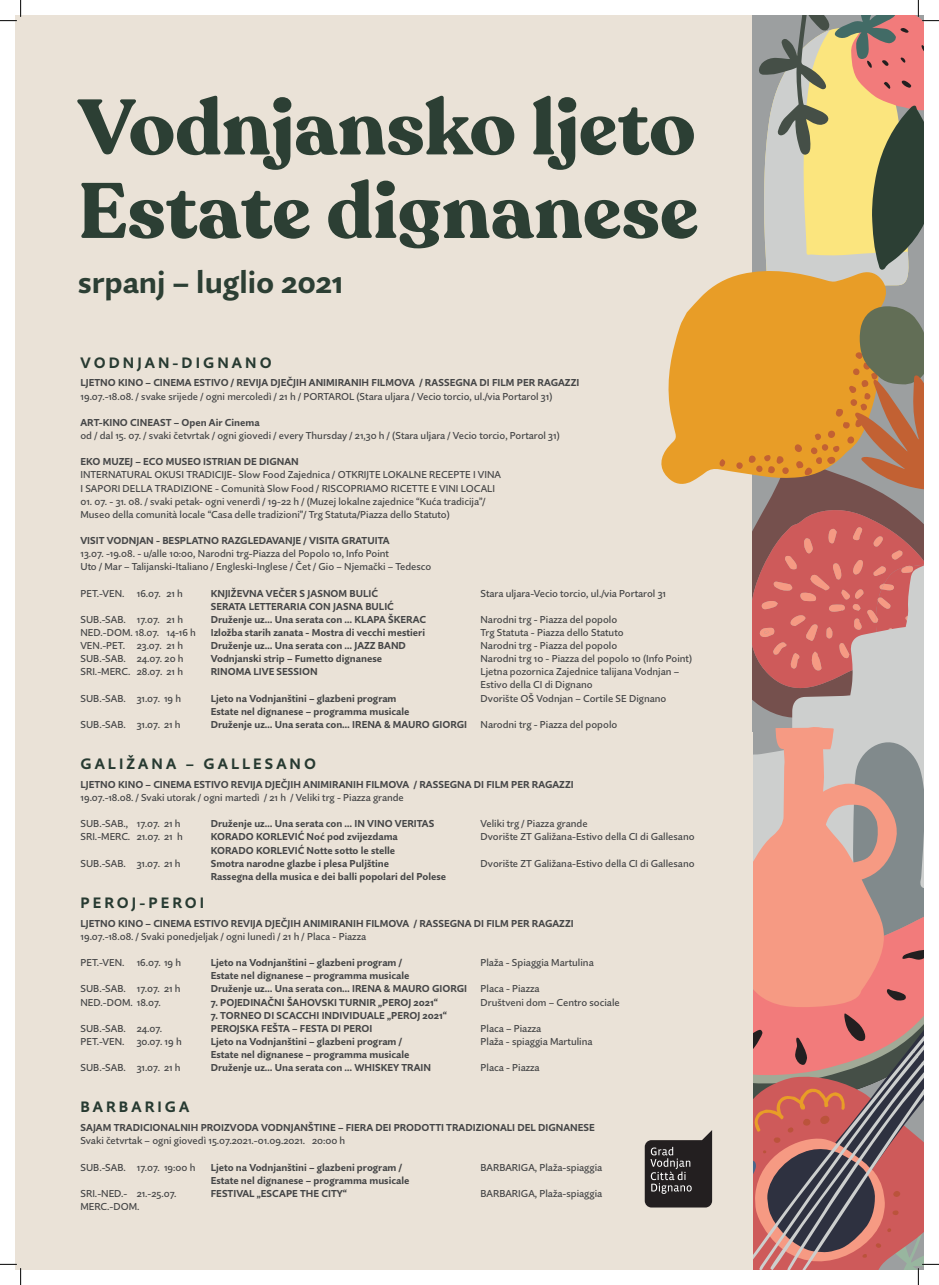
<style>
.page{position:relative;width:939px;height:1285px;background:#fff}
.page>*{position:absolute;margin:0;border:0;box-sizing:border-box;transform-origin:0 0}
.t1{font:700 77.5px/83.4px "Recoleta";color:#2c3f34}
.t2{font:700 30.75px "Quire Sans Pro";color:#2c3f34}
.t3{font:700 15px "Quire Sans Pro";letter-spacing:.2em;color:#273a31}
.t4{font:500 10px/13.1px "Quire Sans Pro";color:#454647}
.t5{font:700 10px "Quire Sans Pro";color:#454647}
</style>
<div class="page">
<svg style="left:752px;top:490px;width:171px;height:19px;background:#806664"></svg>
<svg style="left:752px;top:509px;width:171px;height:53px;background:#af5b59"></svg>
<div style="left:15px;top:15px;width:737px;height:1254px;background:#eae2d7"></div>
<svg style="left:752px;top:562px;width:171px;height:328px;background:#c08886"></svg>
<svg style="left:752px;top:726px;width:147px;height:177px;background:#d5a599"></svg>
<svg style="left:661px;top:267px;width:226px;height:217px;fill:#e89d27"></svg>
<svg style="left:719px;top:459px;width:6px;height:8px"></svg>
<svg style="left:736px;top:306px;width:187px;height:184px;background:#c68c3e"></svg>
<svg style="left:0;top:0;width:22px;height:22px"></svg>
<svg style="left:0;top:1263px;width:22px;height:21px"></svg>
<svg style="left:758px;top:0;width:180px;height:289px;background:#c1b290"></svg>
<svg style="left:644px;top:903px;width:294px;height:381px"></svg>
<h1 class="t1" style="left:78px;top:88px;width:622px">Vodnjansko ljeto<br>Estate dignanese</h1>
<h2 class="t2" style="left:78px;top:263px;width:267px">srpanj – luglio 2021</h2>
<h3 class="t3" style="left:80px;top:353px;width:193px">VODNJAN-DIGNANO</h3>
<p class="t5" style="left:80px;top:376px;width:500px">LJETNO KINO – CINEMA ESTIVO / REVIJA DJEČJIH ANIMIRANIH FILMOVA / RASSEGNA DI FILM PER RAGAZZI</p>
<p class="t4" style="left:80px;top:389px;width:473px">19.07.-18.08. / svake srijede / ogni mercoledì / 21 h / PORTAROL (Stara uljara / Vecio torcio, ul./via Portarol 31)</p>
<p class="t5" style="left:80px;top:416px;width:181px">ART-KINO CINEAST – Open Air Cinema</p>
<p class="t4" style="left:80px;top:429px;width:481px">od / dal 15. 07. / svaki četvrtak / ogni giovedi / every Thursday / 21,30 h / (Stara uljara / Vecio torcio, Portarol 31)</p>
<p class="t5" style="left:80px;top:455px;width:220px">EKO MUZEJ – ECO MUSEO ISTRIAN DE DIGNAN</p>
<p class="t4" style="left:80px;top:468px;width:422px">INTERNATURAL OKUSI TRADICIJE- Slow Food Zajednica / OTKRIJTE LOKALNE RECEPTE I VINA<br>I SAPORI DELLA TRADIZIONE - Comunità Slow Food / RISCOPRIAMO RICETTE E VINI LOCALI</p>
<p class="t4" style="left:80px;top:494px;width:407px">01. 07. - 31. 08. / svaki petak- ogni venerdì / 19-22 h / (Muzej lokalne zajednice “Kuća tradicija”/<br>Museo della comunità locale “Casa delle tradizioni”/ Trg Statuta/Piazza dello Statuto)</p>
<p class="t5" style="left:80px;top:534px;width:310px">VISIT VODNJAN - BESPLATNO RAZGLEDAVANJE / VISITA GRATUITA</p>
<p class="t4" style="left:80px;top:547px;width:352px">13.07. -19.08. - u/alle 10:00, Narodni trg-Piazza del Popolo 10, Info Point<br>Uto / Mar – Talijanski-Italiano / Engleski-Inglese / Čet / Gio – Njemački – Tedesco</p>
<p class="t4" style="left:80px;top:586px;width:104px">PET.-VEN. 16.07. 21 h</p>
<p class="t5" style="left:211px;top:586px;width:169px">KNJIŽEVNA VEČER S JASNOM BULIĆ</p>
<p class="t4" style="left:480px;top:586px;width:187px">Stara uljara-Vecio torcio, ul./via Portarol 31</p>
<p class="t5" style="left:211px;top:599px;width:185px">SERATA LETTERARIA CON JASNA BULIĆ</p>
<p class="t4" style="left:80px;top:612px;width:104px">SUB.-SAB. 17.07. 21 h</p>
<p class="t5" style="left:211px;top:613px;width:217px">Druženje uz… Una serata con … KLAPA ŠKERAC</p>
<p class="t4" style="left:480px;top:612px;width:138px">Narodni trg - Piazza del popolo</p>
<p class="t4" style="left:80px;top:625px;width:117px">NED.-DOM. 18.07. 14-16 h</p>
<p class="t5" style="left:211px;top:626px;width:216px">Izložba starih zanata - Mostra di vecchi mestieri</p>
<p class="t4" style="left:480px;top:625px;width:144px">Trg Statuta - Piazza dello Statuto</p>
<p class="t4" style="left:80px;top:639px;width:104px">VEN.-PET. 23.07. 21 h</p>
<p class="t5" style="left:211px;top:639px;width:197px">Druženje uz… Una serata con … JAZZ BAND</p>
<p class="t4" style="left:480px;top:639px;width:138px">Narodni trg - Piazza del popolo</p>
<p class="t4" style="left:80px;top:652px;width:105px">SUB.-SAB. 24.07. 20 h</p>
<p class="t5" style="left:211px;top:652px;width:173px">Vodnjanski strip – Fumetto dignanese</p>
<p class="t4" style="left:480px;top:652px;width:213px">Narodni trg 10 - Piazza del popolo 10 (Info Point)</p>
<p class="t4" style="left:80px;top:665px;width:104px">SRI.-MERC. 28.07. 21 h</p>
<p class="t5" style="left:211px;top:665px;width:108px">RINOMA LIVE SESSION</p>
<p class="t4" style="left:480px;top:665px;width:200px">Ljetna pozornica Zajednice talijana Vodnjan –<br>Estivo della CI di Dignano</p>
<p class="t4" style="left:80px;top:691px;width:102px">SUB.-SAB. 31.07. 19 h</p>
<p class="t5" style="left:211px;top:691px;width:187px">Ljeto na Vodnjanštini – glazbeni program</p>
<p class="t4" style="left:480px;top:691px;width:187px">Dvorište OŠ Vodnjan – Cortile SE Dignano</p>
<p class="t5" style="left:211px;top:704px;width:200px">Estate nel dignanese – programma musicale</p>
<p class="t4" style="left:80px;top:717px;width:102px">SUB.-SAB. 31.07. 21 h</p>
<p class="t5" style="left:211px;top:718px;width:258px">Druženje uz… Una serata con… IRENA &amp; MAURO GIORGI</p>
<p class="t4" style="left:480px;top:717px;width:138px">Narodni trg - Piazza del popolo</p>
<h3 class="t3" style="left:80px;top:754px;width:237px">GALIŽANA – GALLESANO</h3>
<p class="t5" style="left:80px;top:778px;width:495px">LJETNO KINO – CINEMA ESTIVO REVIJA DJEČJIH ANIMIRANIH FILMOVA / RASSEGNA DI FILM PER RAGAZZI</p>
<p class="t4" style="left:80px;top:790px;width:325px">19.07.-18.08. / Svaki utorak / ogni martedì / 21 h / Veliki trg - Piazza grande</p>
<p class="t4" style="left:80px;top:817px;width:102px">SUB.-SAB., 17.07. 21 h</p>
<p class="t5" style="left:211px;top:817px;width:225px">Druženje uz… Una serata con … IN VINO VERITAS</p>
<p class="t4" style="left:480px;top:817px;width:109px">Veliki trg / Piazza grande</p>
<p class="t4" style="left:80px;top:830px;width:104px">SRI.-MERC. 21.07. 21 h</p>
<p class="t5" style="left:211px;top:830px;width:189px">KORADO KORLEVIĆ Noć pod zvijezdama</p>
<p class="t4" style="left:480px;top:830px;width:216px">Dvorište ZT Galižana-Estivo della CI di Gallesano</p>
<p class="t5" style="left:211px;top:843px;width:186px">KORADO KORLEVIĆ Notte sotto le stelle</p>
<p class="t4" style="left:80px;top:856px;width:102px">SUB.-SAB. 31.07. 21 h</p>
<p class="t5" style="left:211px;top:856px;width:180px">Smotra narodne glazbe i plesa Puljštine</p>
<p class="t4" style="left:480px;top:856px;width:216px">Dvorište ZT Galižana-Estivo della CI di Gallesano</p>
<p class="t5" style="left:211px;top:870px;width:237px">Rassegna della musica e dei balli popolari del Polese</p>
<h3 class="t3" style="left:80px;top:893px;width:125px">PEROJ-PEROI</h3>
<p class="t5" style="left:80px;top:916px;width:495px">LJETNO KINO – CINEMA ESTIVO REVIJA DJEČJIH ANIMIRANIH FILMOVA / RASSEGNA DI FILM PER RAGAZZI</p>
<p class="t4" style="left:80px;top:929px;width:287px">19.07.-18.08. / Svaki ponedjeljak / ogni lunedì / 21 h / Placa - Piazza</p>
<p class="t4" style="left:80px;top:955px;width:102px">PET.-VEN. 16.07. 19 h</p>
<p class="t5" style="left:211px;top:956px;width:193px">Ljeto na Vodnjanštini – glazbeni program /</p>
<p class="t4" style="left:480px;top:955px;width:115px">Plaža - Spiaggia Martulina</p>
<p class="t5" style="left:211px;top:969px;width:200px">Estate nel dignanese – programma musicale</p>
<p class="t4" style="left:80px;top:982px;width:102px">SUB.-SAB. 17.07. 21 h</p>
<p class="t5" style="left:211px;top:982px;width:258px">Druženje uz… Una serata con… IRENA &amp; MAURO GIORGI</p>
<p class="t4" style="left:480px;top:982px;width:61px">Placa - Piazza</p>
<p class="t4" style="left:80px;top:995px;width:82px">NED.-DOM. 18.07.</p>
<p class="t5" style="left:211px;top:995px;width:229px">7. POJEDINAČNI ŠAHOVSKI TURNIR „PEROJ 2021“</p>
<p class="t4" style="left:480px;top:995px;width:141px">Društveni dom – Centro sociale</p>
<p class="t5" style="left:211px;top:1008px;width:237px">7. TORNEO DI SCACCHI INDIVIDUALE „PEROJ 2021“</p>
<p class="t4" style="left:80px;top:1021px;width:83px">SUB.-SAB. 24.07.</p>
<p class="t5" style="left:211px;top:1021px;width:163px">PEROJSKA FEŠTA – FESTA DI PEROI</p>
<p class="t4" style="left:480px;top:1021px;width:62px">Placa – Piazza</p>
<p class="t4" style="left:80px;top:1034px;width:103px">PET.-VEN. 30.07. 19 h</p>
<p class="t5" style="left:211px;top:1034px;width:193px">Ljeto na Vodnjanštini – glazbeni program /</p>
<p class="t4" style="left:480px;top:1034px;width:113px">Plaža - spiaggia Martulina</p>
<p class="t5" style="left:211px;top:1048px;width:200px">Estate nel dignanese – programma musicale</p>
<p class="t4" style="left:80px;top:1060px;width:102px">SUB.-SAB. 31.07. 21 h</p>
<p class="t5" style="left:211px;top:1061px;width:222px">Druženje uz… Una serata con … WHISKEY TRAIN</p>
<p class="t4" style="left:480px;top:1060px;width:61px">Placa - Piazza</p>
<h3 class="t3" style="left:80px;top:1097px;width:110px">BARBARIGA</h3>
<p class="t5" style="left:80px;top:1121px;width:516px">SAJAM TRADICIONALNIH PROIZVODA VODNJANŠTINE – FIERA DEI PRODOTTI TRADIZIONALI DEL DIGNANESE</p>
<p class="t4" style="left:80px;top:1134px;width:266px">Svaki četvrtak – ogni giovedì 15.07.2021.-01.09.2021. 20:00 h</p>
<p class="t4" style="left:80px;top:1160px;width:116px">SUB.-SAB. 17.07. 19:00 h</p>
<p class="t5" style="left:211px;top:1160px;width:193px">Ljeto na Vodnjanštini – glazbeni program /</p>
<p class="t4" style="left:480px;top:1160px;width:123px">BARBARIGA, Plaža-spiaggia</p>
<p class="t5" style="left:211px;top:1173px;width:200px">Estate nel dignanese – programma musicale</p>
<p class="t4" style="left:80px;top:1186px;width:98px">SRI.-NED.- 21.-25.07.</p>
<p class="t5" style="left:211px;top:1186px;width:138px">FESTIVAL „ESCAPE THE CITY“</p>
<p class="t4" style="left:480px;top:1186px;width:123px">BARBARIGA, Plaža-spiaggia</p>
<p class="t4" style="left:80px;top:1199px;width:61px">MERC.-DOM.</p>
</div>
